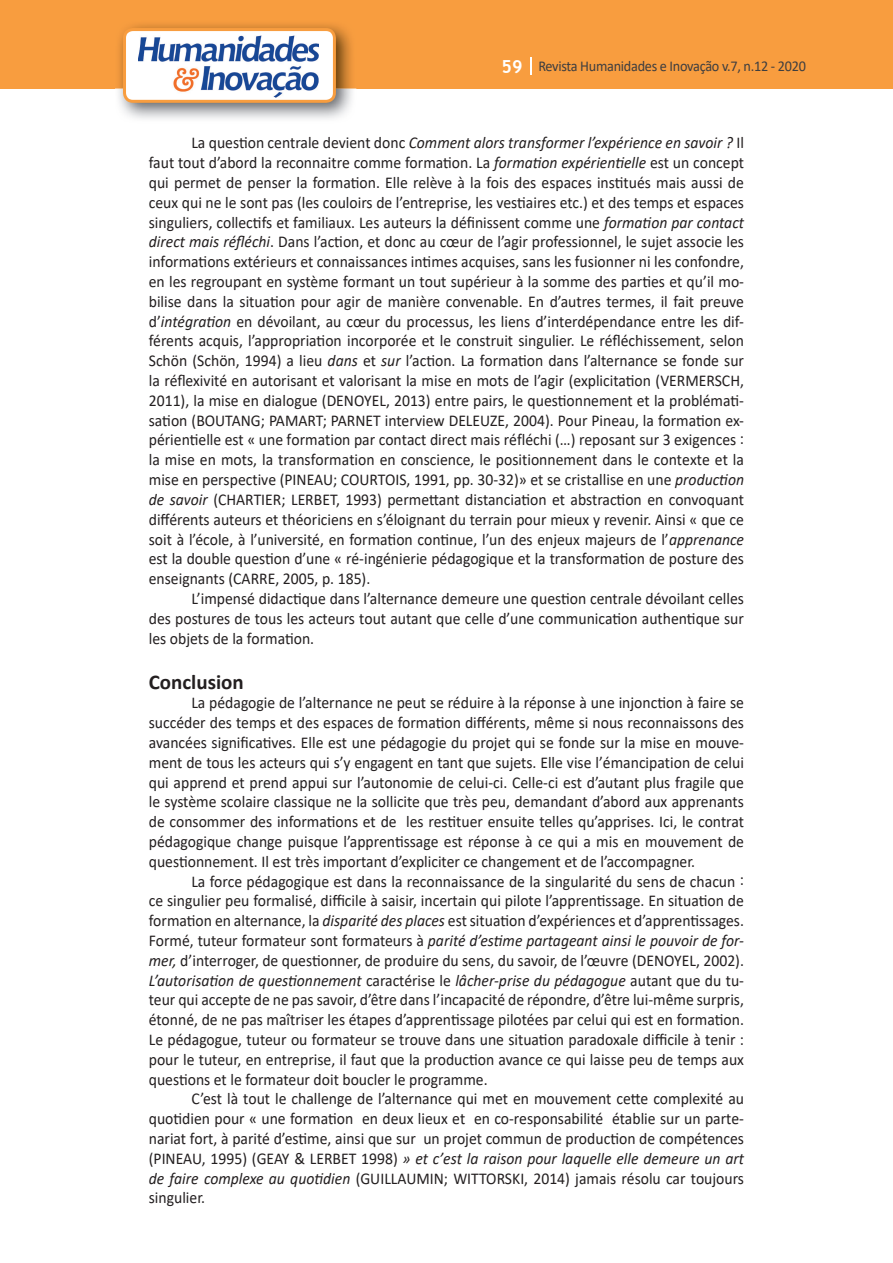
<style>
.page{position:relative;width:893px;height:1263px;background:#fff}
.page>*{position:absolute;margin:0;border:0;box-sizing:border-box;transform-origin:0 0}
.t1{font:700 21px "Calibri";color:#231f20}
.t2{font:16.5px/19.8px "Calibri";color:#231f20;text-align:justify;scale:.95 1}
.t3{font:15px "Calibri";letter-spacing:-.02em;color:#3e3e3f;scale:.95 1}
.s1{font-family:"Trebuchet MS";font-weight:700;font-size:18px;color:#fff}
.s2{font-style:italic}
</style>
<div class="page">
<div style="left:0;top:0;width:893px;height:88px;background:#f89d3f"></div>
<svg style="left:530px;top:57px;width:2px;height:18px"></svg>
<img style="left:115px;top:24px;width:241px;height:95px">
<svg style="left:123px;top:28px;width:213px;height:75px"></svg>
<p class="t3" style="left:501px;top:56px;width:322px"><span class="s1">59</span> Revista Humanidades e Inovação v.7, n.12 - 2020</p>
<p class="t2" style="left:149px;top:133px;width:628px;text-indent:43px">La question centrale devient donc <span class="s2">Comment alors transformer l’expérience en savoir ?</span> Il faut tout d’abord la reconnaitre comme formation. La <span class="s2">formation expérientielle</span> est un concept qui permet de penser la formation. Elle relève à la fois des espaces institués mais aussi de ceux qui ne le sont pas (les couloirs de l’entreprise, les vestiaires etc.) et des temps et espaces singuliers, collectifs et familiaux. Les auteurs la définissent comme une <span class="s2">formation par contact direct mais réfléchi</span>. Dans l’action, et donc au cœur de l’agir professionnel, le sujet associe les informations extérieurs et connaissances intimes acquises, sans les fusionner ni les confondre, en les regroupant en système formant un tout supérieur à la somme des parties et qu’il mo&shy;bilise dans la situation pour agir de manière convenable. En d’autres termes, il fait preuve d’<span class="s2">intégration</span> en dévoilant, au cœur du processus, les liens d’interdépendance entre les dif&shy;férents acquis, l’appropriation incorporée et le construit singulier. Le réfléchissement, selon Schön (Schön, 1994) a lieu <span class="s2">dans</span> et <span class="s2">sur</span> l’action. La formation dans l’alternance se fonde sur la réflexivité en autorisant et valorisant la mise en mots de l’agir (explicitation (VERMERSCH, 2011), la mise en dialogue (DENOYEL, 2013) entre pairs, le questionnement et la problémati&shy;sation (BOUTANG; PAMART; PARNET interview DELEUZE, 2004). Pour Pineau, la formation ex&shy;périentielle est « une formation par contact direct mais réfléchi (…) reposant sur 3 exigences : la mise en mots, la transformation en conscience, le positionnement dans le contexte et la mise en perspective (PINEAU; COURTOIS, 1991, pp. 30-32)» et se cristallise en une <span class="s2">production de savoir</span> (CHARTIER; LERBET, 1993) permettant distanciation et abstraction en convoquant différents auteurs et théoriciens en s’éloignant du terrain pour mieux y revenir. Ainsi « que ce soit à l’école, à l’université, en formation continue, l’un des enjeux majeurs de l’<span class="s2">apprenance </span>est la double question d’une « ré-ingénierie pédagogique et la transformation de posture des enseignants (CARRE, 2005, p. 185).</p>
<p class="t2" style="left:149px;top:588px;width:628px;text-indent:43px">L’impensé didactique dans l’alternance demeure une question centrale dévoilant celles des postures de tous les acteurs tout autant que celle d’une communication authentique sur les objets de la formation.</p>
<p class="t1" style="left:149px;top:667px;width:97px">Conclusion</p>
<p class="t2" style="left:149px;top:692px;width:628px;text-indent:43px">La pédagogie de l’alternance ne peut se réduire à la réponse à une injonction à faire se succéder des temps et des espaces de formation différents, même si nous reconnaissons des avancées significatives. Elle est une pédagogie du projet qui se fonde sur la mise en mouve&shy;ment de tous les acteurs qui s’y engagent en tant que sujets. Elle vise l’émancipation de celui qui apprend et prend appui sur l’autonomie de celui-ci. Celle-ci est d’autant plus fragile que le système scolaire classique ne la sollicite que très peu, demandant d’abord aux apprenants de consommer des informations et de les restituer ensuite telles qu’apprises. Ici, le contrat pédagogique change puisque l’apprentissage est réponse à ce qui a mis en mouvement de questionnement. Il est très important d’expliciter ce changement et de l’accompagner.</p>
<p class="t2" style="left:149px;top:871px;width:628px;text-indent:43px">La force pédagogique est dans la reconnaissance de la singularité du sens de chacun : ce singulier peu formalisé, difficile à saisir, incertain qui pilote l’apprentissage. En situation de formation en alternance, la <span class="s2">disparité des places</span> est situation d’expériences et d’apprentissages.<br>Formé, tuteur formateur sont formateurs à <span class="s2">parité d’estime partageant ainsi le pouvoir de for&shy;mer,</span> d’interroger, de questionner, de produire du sens, du savoir, de l’œuvre (DENOYEL, 2002).<br><span class="s2">L’autorisation de questionnement</span> caractérise le <span class="s2">lâcher-prise du pédagogue</span> autant que du tu&shy;teur qui accepte de ne pas savoir, d’être dans l’incapacité de répondre, d’être lui-même surpris, étonné, de ne pas maîtriser les étapes d’apprentissage pilotées par celui qui est en formation.<br>Le pédagogue, tuteur ou formateur se trouve dans une situation paradoxale difficile à tenir : pour le tuteur, en entreprise, il faut que la production avance ce qui laisse peu de temps aux questions et le formateur doit boucler le programme.</p>
<p class="t2" style="left:149px;top:1088px;width:628px;text-indent:43px">C’est là tout le challenge de l’alternance qui met en mouvement cette complexité au quotidien pour « une formation en deux lieux et en co-responsabilité établie sur un parte&shy;nariat fort, à parité d’estime, ainsi que sur un projet commun de production de compétences (PINEAU, 1995) (GEAY &amp; LERBET 1998) <span class="s2">» et c’est la raison pour laquelle elle demeure un art de faire complexe au quotidien</span> (GUILLAUMIN; WITTORSKI, 2014) jamais résolu car toujours singulier.</p>
</div>
